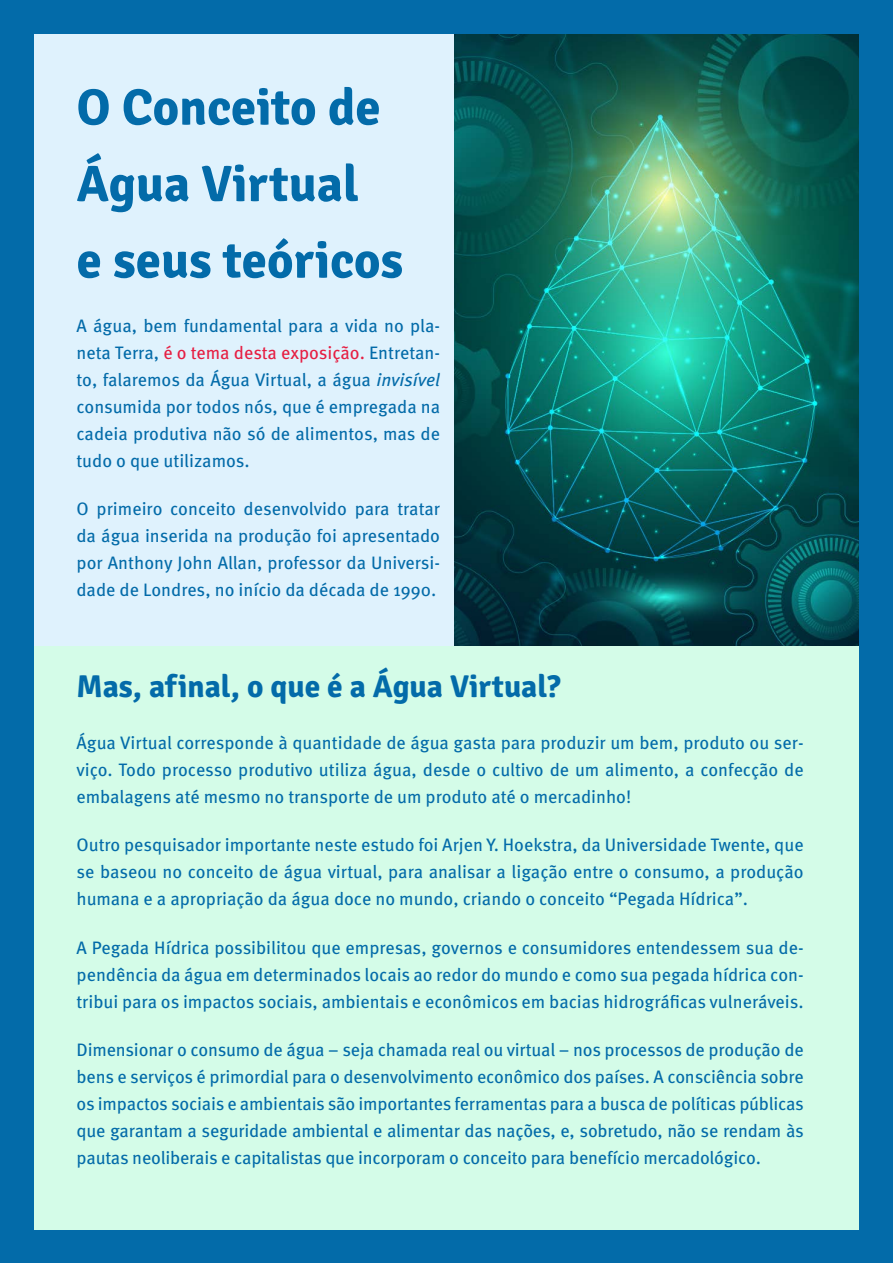
<style>
.page{position:relative;width:893px;height:1263px;background:#036ba9}
.page>*{position:absolute;margin:0;border:0;box-sizing:border-box;transform-origin:0 0}
.t1{font:700 51px/76.5px "Signika";color:#036ba9}
.t2{font:700 31.5px "Signika";color:#036ba9}
.t3{font:18px/27px "Meta Pro";letter-spacing:-.005em;color:#036ba9;text-align:justify}
.s1{color:#e61e42}
.s2{font-style:italic}
</style>
<div class="page">
<div style="left:34px;top:34px;width:792px;height:612px;background:#dff2fd"></div>
<img style="left:454px;top:34px;width:405px;height:612px">
<div style="left:34px;top:646px;width:825px;height:583px;background:#d4fce8"></div>
<h1 class="t1" style="left:77px;top:70px;width:328px">O Conceito de<br>Água Virtual<br>e seus teóricos</h1>
<p class="t3" style="left:77px;top:311px;width:365px">A água, bem fundamental para a vida no pla&shy;neta Terra, <span class="s1">é o tema desta exposição.</span> Entretan&shy;to, falaremos da Água Virtual, a água <span class="s2">invisível </span>consumida por todos nós, que é empregada na cadeia produtiva não só de alimentos, mas de tudo o que utilizamos.</p>
<p class="t3" style="left:77px;top:494px;width:365px">O primeiro conceito desenvolvido para tratar da água inserida na produção foi apresentado por Anthony John Allan, professor da Universi&shy;dade de Londres, no início da década de 1990.</p>
<h2 class="t2" style="left:77px;top:668px;width:485px">Mas, afinal, o que é a Água Virtual?</h2>
<p class="t3" style="left:77px;top:728px;width:729px">Água Virtual corresponde à quantidade de água gasta para produzir um bem, produto ou ser&shy;viço. Todo processo produtivo utiliza água, desde o cultivo de um alimento, a confecção de embalagens até mesmo no transporte de um produto até o mercadinho!</p>
<p class="t3" style="left:77px;top:830px;width:729px">Outro pesquisador importante neste estudo foi Arjen Y. Hoekstra, da Universidade Twente, que se baseou no conceito de água virtual, para analisar a ligação entre o consumo, a produção humana e a apropriação da água doce no mundo, criando o conceito “Pegada Hídrica”.</p>
<p class="t3" style="left:77px;top:932px;width:729px">A Pegada Hídrica possibilitou que empresas, governos e consumidores entendessem sua de&shy;pendência da água em determinados locais ao redor do mundo e como sua pegada hídrica con&shy;tribui para os impactos sociais, ambientais e econômicos em bacias hidrográficas vulneráveis.</p>
<p class="t3" style="left:77px;top:1035px;width:729px">Dimensionar o consumo de água – seja chamada real ou virtual – nos processos de produção de bens e serviços é primordial para o desenvolvimento econômico dos países. A consciência sobre os impactos sociais e ambientais são importantes ferramentas para a busca de políticas públicas que garantam a seguridade ambiental e alimentar das nações, e, sobretudo, não se rendam às pautas neoliberais e capitalistas que incorporam o conceito para benefício mercadológico.</p>
</div>
